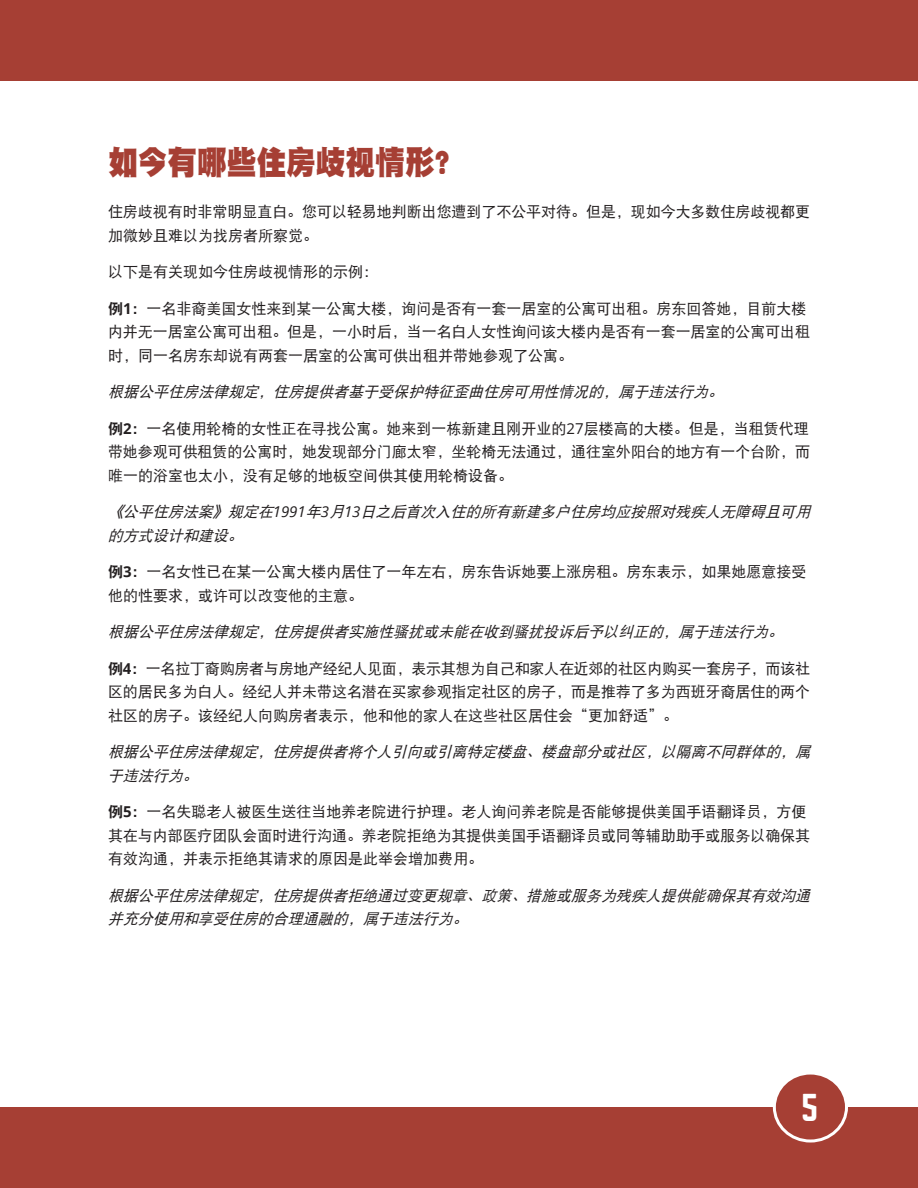
<style>
.page{position:relative;width:918px;height:1188px;background:#fff}
.page>*{position:absolute;margin:0;border:0;box-sizing:border-box;transform-origin:0 0}
.t1{font:33.9px "Norwester";color:#fff}
.t2{font:33px "DFP Hei W12";color:#a63f34;scale:.9 1}
.t3{font:15px/23.2px "DFP Hei W5";color:#231f20}
.t4{font:italic 15px/23.2px "DFP Hei W5";color:#231f20}
.s1{font-family:"DFP Hei W9"}
.s2{font-family:"Open Sans";font-weight:700}
.s3{font-family:"Open Sans"}
</style>
<div class="page">
<div style="left:0;top:1107px;width:918px;height:81px;background:#a63f34"></div>
<div style="left:0;top:0;width:918px;height:81px;background:#a63f34"></div>
<div style="left:774px;top:1073px;width:73px;height:68px;background:#a63f34;border-radius:50%"></div>
<div style="left:773px;top:1072px;width:75px;height:71px;border:3px solid #fff;border-radius:50%"></div>
<h2 class="t2" style="left:108px;top:144px;width:397px">如今有哪些住房歧视情形？</h2>
<p class="t3" style="left:108px;top:200px;width:704px">住房歧视有时非常明显直白。您可以轻易地判断出您遭到了不公平对待。但是，现如今大多数住房歧视都更加微妙且难以为找房者所察觉。</p>
<p class="t3" style="left:108px;top:260px;width:271px">以下是有关现如今住房歧视情形的示例：</p>
<p class="t3" style="left:108px;top:297px;width:704px"><span class="s1">例</span><span class="s2">1</span><span class="s1">：</span>一名非裔美国女性来到某一公寓大楼，询问是否有一套一居室的公寓可出租。房东回答她，目前大楼内并无一居室公寓可出租。但是，一小时后，当一名白人女性询问该大楼内是否有一套一居室的公寓可出租时，同一名房东却说有两套一居室的公寓可供出租并带她参观了公寓。</p>
<p class="t4" style="left:108px;top:380px;width:621px">根据公平住房法律规定，住房提供者基于受保护特征歪曲住房可用性情况的，属于违法行为。</p>
<p class="t3" style="left:108px;top:417px;width:704px;text-align:justify"><span class="s1">例</span><span class="s2">2</span><span class="s1">：</span>一名使用轮椅的女性正在寻找公寓。她来到一栋新建且刚开业的<span class="s3">27</span>层楼高的大楼。但是，当租赁代理带她参观可供租赁的公寓时，她发现部分门廊太窄，坐轮椅无法通过，通往室外阳台的地方有一个台阶，而唯一的浴室也太小，没有足够的地板空间供其使用轮椅设备。</p>
<p class="t4" style="left:108px;top:500px;width:708px">《公平住房法案》规定在<span class="s3">1 9 9 1</span> 年<span class="s3">3</span> 月<span class="s3">1 3</span> 日之后首次入住的所有新建多户住房均应按照对残疾人无障碍且可用的方式设计和建设。</p>
<p class="t3" style="left:108px;top:560px;width:700px"><span class="s1">例</span><span class="s2">3</span><span class="s1">：</span>一名女性已在某一公寓大楼内居住了一年左右，房东告诉她要上涨房租。房东表示，如果她愿意接受他的性要求，或许可以改变他的主意。</p>
<p class="t4" style="left:108px;top:620px;width:681px">根据公平住房法律规定，住房提供者实施性骚扰或未能在收到骚扰投诉后予以纠正的，属于违法行为。</p>
<p class="t3" style="left:108px;top:657px;width:704px;text-align:justify"><span class="s1">例</span><span class="s2">4</span><span class="s1">：</span>一名拉丁裔购房者与房地产经纪人见面，表示其想为自己和家人在近郊的社区内购买一套房子，而该社区的居民多为白人。经纪人并未带这名潜在买家参观指定社区的房子，而是推荐了多为西班牙裔居住的两个社区的房子。该经纪人向购房者表示，他和他的家人在这些社区居住会“更加舒适”。</p>
<p class="t4" style="left:108px;top:740px;width:708px">根据公平住房法律规定，住房提供者将个人引向或引离特定楼盘、楼盘部分或社区，以隔离不同群体的，属于违法行为。</p>
<p class="t3" style="left:108px;top:800px;width:704px"><span class="s1">例</span><span class="s2">5</span><span class="s1">：</span>一名失聪老人被医生送往当地养老院进行护理。老人询问养老院是否能够提供美国手语翻译员，方便其在与内部医疗团队会面时进行沟通。养老院拒绝为其提供美国手语翻译员或同等辅助助手或服务以确保其有效沟通，并表示拒绝其请求的原因是此举会增加费用。</p>
<p class="t4" style="left:108px;top:883px;width:708px">根据公平住房法律规定，住房提供者拒绝通过变更规章、政策、措施或服务为残疾人提供能确保其有效沟通并充分使用和享受住房的合理通融的，属于违法行为。</p>
<h1 class="t1" style="left:801px;top:1091px;width:18px">5</h1>
</div>
